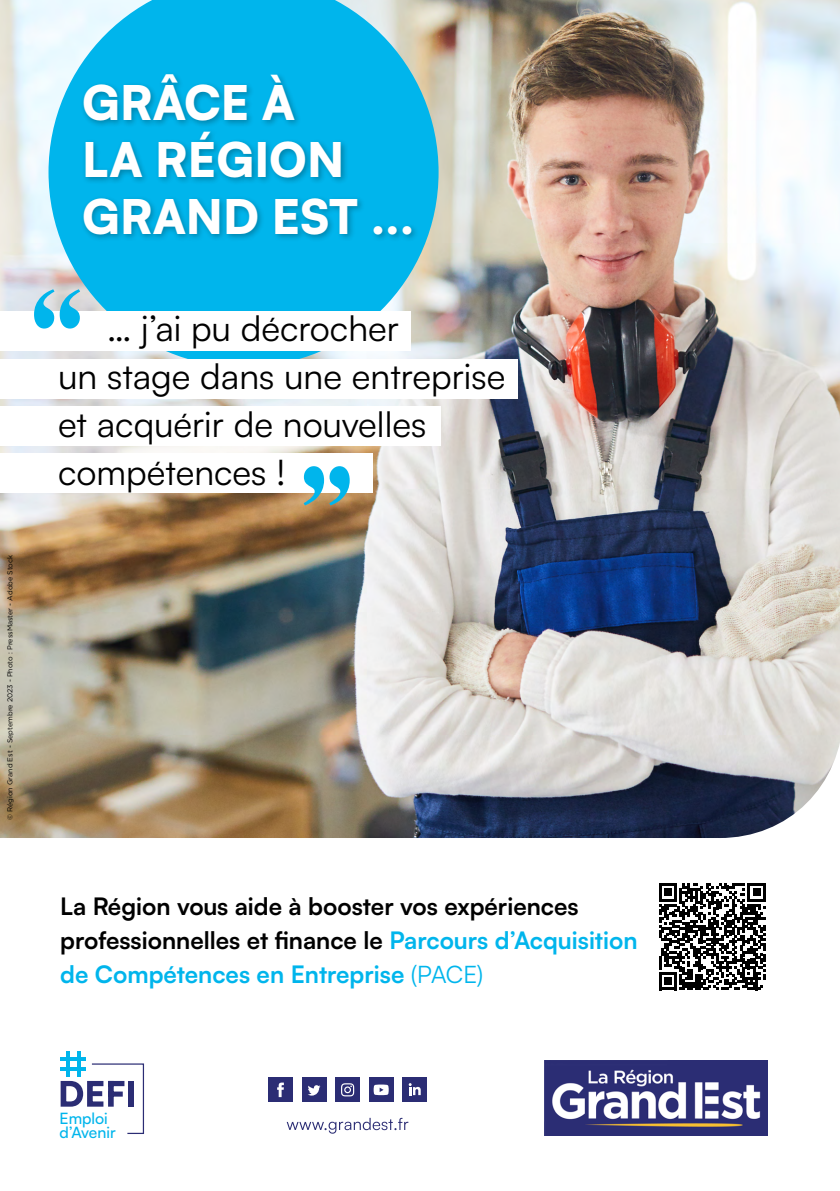
<style>
.page{position:relative;width:840px;height:1191px;background:#fff}
.page>*{position:absolute;margin:0;border:0;box-sizing:border-box;transform-origin:0 0}
.t1{font:900 47.4px/56.8px "Satoshi";color:#fff}
.t2{font:35.2px/48.2px "Satoshi";color:#000}
.t3{font:700 24px/34px "Satoshi";color:#000}
.t4{font:500 15.6px/14.2px "Satoshi";color:#00b5ec}
.t5{font:7.2px "Gotham";color:#000}
.s1{color:#00b5ec}
.s2{font-weight:400;color:#00b5ec}
</style>
<div class="page">
<img style="left:0;top:0;width:839px;height:714px">
<svg style="left:48px;top:0;width:390px;height:359px;background:#3cc1e7"></svg>
<div style="left:0;top:312px;width:410px;height:39px;background:#fff"></div>
<div style="left:0;top:359px;width:517px;height:39px;background:#fff"></div>
<div style="left:0;top:406px;width:440px;height:40px;background:#fff"></div>
<div style="left:0;top:454px;width:372px;height:39px;background:#fff"></div>
<svg style="left:34px;top:289px;width:46px;height:39px;background:#6dcae7"></svg>
<svg style="left:0;top:714px;width:839px;height:422px"></svg>
<div style="left:80px;top:71px;width:339px;height:172px;background:#000;opacity:.28"></div>
<svg style="left:303px;top:466px;width:46px;height:39px"></svg>
<svg style="left:61px;top:1056px;width:25px;height:4px"></svg>
<hr style="left:66px;top:1051px;width:4px;height:25px;background:#00b5ec">
<hr style="left:77px;top:1051px;width:4px;height:25px;background:#00b5ec">
<svg style="left:61px;top:1062px;width:84px;height:72px"></svg>
<img style="left:544px;top:1060px;width:223px;height:75px">
<div style="left:369px;top:1077px;width:24px;height:25px;background:#2b2d74"></div>
<svg style="left:373px;top:1084px;width:15px;height:11px"></svg>
<div style="left:302px;top:1077px;width:24px;height:25px;background:#2b2d74"></div>
<svg style="left:308px;top:1085px;width:12px;height:10px"></svg>
<div style="left:268px;top:1077px;width:24px;height:25px;background:#2b2d74"></div>
<svg style="left:277px;top:1082px;width:7px;height:15px"></svg>
<div style="left:335px;top:1077px;width:24px;height:25px;background:#2b2d74"></div>
<svg style="left:341px;top:1083px;width:13px;height:13px"></svg>
<div style="left:402px;top:1077px;width:24px;height:25px;background:#2b2d74"></div>
<svg style="left:408px;top:1083px;width:12px;height:12px"></svg>
<svg style="left:286px;top:1117px;width:122px;height:16px"></svg>
<svg style="left:658px;top:883px;width:107px;height:107px"></svg>
<p class="t5" style="left:5px;top:820px;width:267px;rotate:-90deg">© Région Grand Est - Septembre 2023 - Photo : PressMaster - Adobe Stock</p>
<h1 class="t1" style="left:82px;top:71px;width:333px">GRÂCE À<br>LA RÉGION<br>GRAND EST ...</h1>
<h2 class="t2" style="left:58px;top:302px;width:448px;text-indent:49px">… j’ai pu décrocher<br>un stage dans une entreprise et acquérir de nouvelles compétences !</h2>
<p class="t3" style="left:60px;top:887px;width:578px">La Région vous aide à booster vos expériences professionnelles et finance le <span class="s1">Parcours d’Acquisition de Compétences en Entreprise</span> <span class="s2">(PACE)</span></p>
<p class="t4" style="left:59px;top:1110px;width:58px">Emploi d’Avenir</p>
</div>
